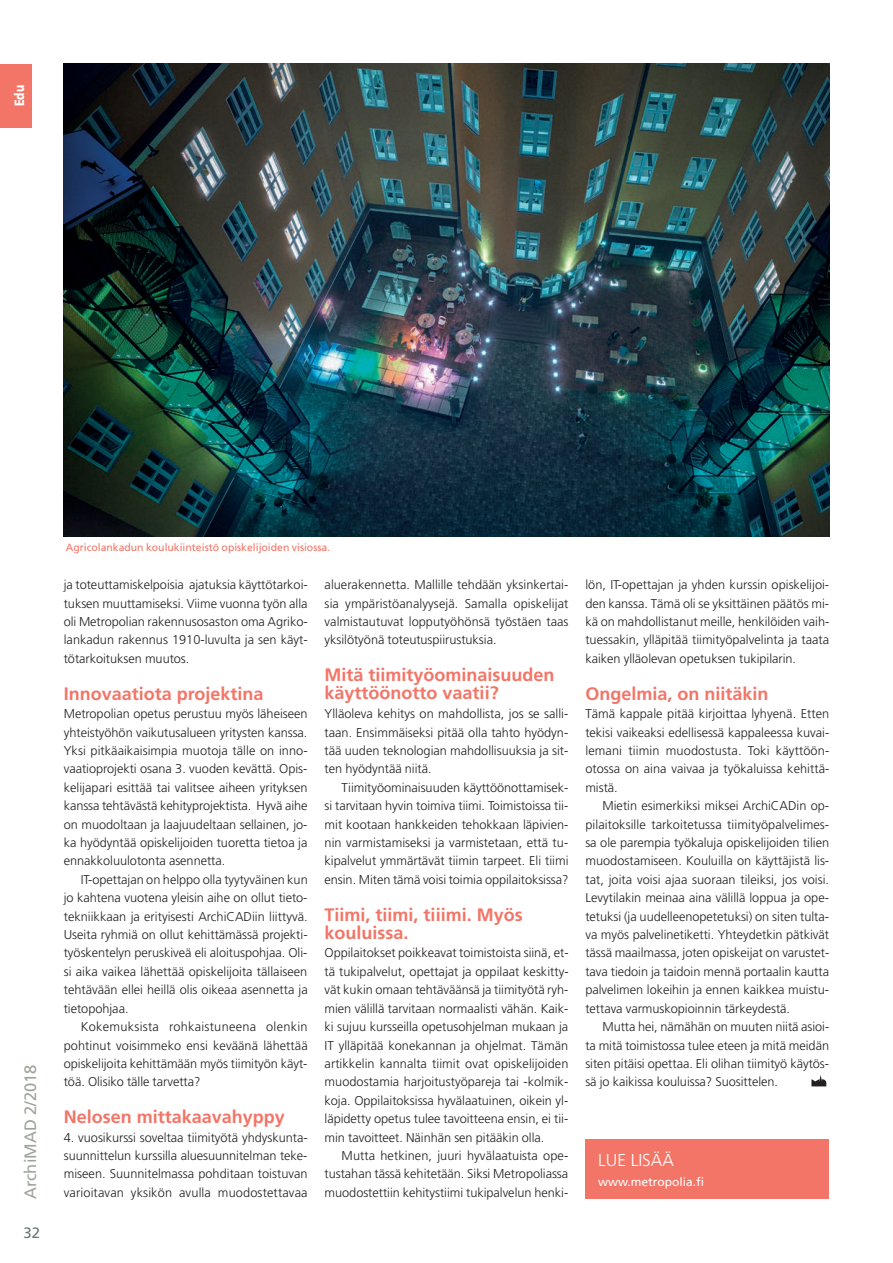
<style>
.page{position:relative;width:893px;height:1263px;background:#fff}
.page>*{position:absolute;margin:0;border:0;box-sizing:border-box;transform-origin:0 0}
.t1{font:700 18px/18px "Frutiger";color:#f27567}
.t2{font:300 17.25px "Frutiger";color:#fff}
.t3{font:16.5px "Frutiger";color:#9da49a}
.t4{font:15px "Frutiger";color:#667979}
.t5{font:900 13.5px "Frutiger";color:#fff;scale:.8 1}
.t6{font:300 12.75px/18.5px "Frutiger";letter-spacing:-.005em;color:#231f20;text-align:justify}
.t7{font:12px "Frutiger";color:#fff}
.t8{font:10.5px "Frutiger";letter-spacing:-.005em;color:#f27567}
</style>
<div class="page">
<img style="left:64px;top:64px;width:765px;height:473px">
<div style="left:585px;top:1139px;width:244px;height:60px;background:#f27567"></div>
<svg style="left:811px;top:1075px;width:15px;height:11px"></svg>
<div style="left:0;top:64px;width:32px;height:64px;background:#f27567"></div>
<p class="t5" style="left:11px;top:106px;width:28px;rotate:-90deg">Edu</p>
<p class="t3" style="left:21px;top:1199px;width:136px;rotate:-90deg">ArchiMAD 2/2018</p>
<p class="t4" style="left:24px;top:1224px;width:18px">32</p>
<p class="t8" style="left:66px;top:541px;width:266px">Agricolankadun koulukiinteistö opiskelijoiden visiossa.</p>
<p class="t6" style="left:64px;top:575px;width:245px">ja toteuttamiskelpoisia ajatuksia käyttötarkoi&shy;tuksen muuttamiseksi. Viime vuonna työn alla oli Metropolian rakennusosaston oma Agriko&shy;lankadun rakennus 1910-luvulta ja sen käyt&shy;tötarkoituksen muutos.</p>
<h1 class="t1" style="left:64px;top:684px;width:201px">Innovaatiota projektina</h1>
<p class="t6" style="left:64px;top:704px;width:245px">Metropolian opetus perustuu myös läheiseen yhteistyöhön vaikutusalueen yritysten kanssa.<br>Yksi pitkäaikaisimpia muotoja tälle on inno&shy;vaatioprojekti osana 3. vuoden kevättä. Opis&shy;kelijapari esittää tai valitsee aiheen yrityksen kanssa tehtävästä kehityprojektista. Hyvä aihe on muodoltaan ja laajuudeltaan sellainen, jo&shy;ka hyödyntää opiskelijoiden tuoretta tietoa ja ennakkoluulotonta asennetta.</p>
<p class="t6" style="left:64px;top:870px;width:245px;text-indent:17px">IT-opettajan on helppo olla tyytyväinen kun jo kahtena vuotena yleisin aihe on ollut tieto&shy;tekniikkaan ja erityisesti ArchiCADiin liittyvä.<br>Useita ryhmiä on ollut kehittämässä projekti&shy;työskentelyn peruskiveä eli aloituspohjaa. Oli&shy;si aika vaikea lähettää opiskelijoita tällaiseen tehtävään ellei heillä olis oikeaa asennetta ja tietopohjaa.</p>
<p class="t6" style="left:64px;top:1017px;width:245px;text-indent:17px">Kokemuksista rohkaistuneena olenkin pohtinut voisimmeko ensi keväänä lähettää opiskelijoita kehittämään myös tiimityön käyt&shy;töä. Olisiko tälle tarvetta?</p>
<h1 class="t1" style="left:64px;top:1108px;width:223px">Nelosen mittakaavahyppy</h1>
<p class="t6" style="left:64px;top:1128px;width:245px">4. vuosikurssi soveltaa tiimityötä yhdyskunta&shy;suunnittelun kurssilla aluesuunnitelman teke&shy;miseen. Suunnitelmassa pohditaan toistuvan varioitavan yksikön avulla muodostettavaa</p>
<p class="t6" style="left:325px;top:575px;width:245px">aluerakennetta. Mallille tehdään yksinkertai&shy;sia ympäristöanalyysejä. Samalla opiskelijat valmistautuvat lopputyöhönsä työstäen taas yksilötyönä toteutuspiirustuksia.</p>
<h1 class="t1" style="left:325px;top:666px;width:232px">Mitä tiimityöominaisuuden käyttöönotto vaatii?</h1>
<p class="t6" style="left:325px;top:704px;width:245px">Ylläoleva kehitys on mahdollista, jos se salli&shy;taan. Ensimmäiseksi pitää olla tahto hyödyn&shy;tää uuden teknologian mahdollisuuksia ja sit&shy;ten hyödyntää niitä.</p>
<p class="t6" style="left:325px;top:778px;width:245px;text-indent:17px">Tiimityöominaisuuden käyttöönottamisek&shy;si tarvitaan hyvin toimiva tiimi. Toimistoissa tii&shy;mit kootaan hankkeiden tehokkaan läpivien&shy;nin varmistamiseksi ja varmistetaan, että tu&shy;kipalvelut ymmärtävät tiimin tarpeet. Eli tiimi ensin. Miten tämä voisi toimia oppilaitoksissa?</p>
<h1 class="t1" style="left:325px;top:905px;width:200px">Tiimi, tiimi, tiiimi. Myös kouluissa.</h1>
<p class="t6" style="left:325px;top:944px;width:245px">Oppilaitokset poikkeavat toimistoista siinä, et&shy;tä tukipalvelut, opettajat ja oppilaat keskitty&shy;vät kukin omaan tehtäväänsä ja tiimityötä ryh&shy;mien välillä tarvitaan normaalisti vähän. Kaik&shy;ki sujuu kursseilla opetusohjelman mukaan ja IT ylläpitää konekannan ja ohjelmat. Tämän artikkelin kannalta tiimit ovat opiskelijoiden muodostamia harjoitustyöpareja tai -kolmik&shy;koja. Oppilaitoksissa hyvälaatuinen, oikein yl&shy;läpidetty opetus tulee tavoitteena ensin, ei tii&shy;min tavoitteet. Näinhän sen pitääkin olla.</p>
<p class="t6" style="left:325px;top:1146px;width:245px;text-indent:17px">Mutta hetkinen, juuri hyvälaatuista ope&shy;tustahan tässä kehitetään. Siksi Metropoliassa muodostettiin kehitystiimi tukipalvelun henki-</p>
<p class="t6" style="left:585px;top:575px;width:245px">lön, IT-opettajan ja yhden kurssin opiskelijoi&shy;den kanssa. Tämä oli se yksittäinen päätös mi&shy;kä on mahdollistanut meille, henkilöiden vaih&shy;tuessakin, ylläpitää tiimityöpalvelinta ja taata kaiken ylläolevan opetuksen tukipilarin.</p>
<h1 class="t1" style="left:585px;top:684px;width:185px">Ongelmia, on niitäkin</h1>
<p class="t6" style="left:585px;top:704px;width:245px">Tämä kappale pitää kirjoittaa lyhyenä. Etten tekisi vaikeaksi edellisessä kappaleessa kuvai&shy;lemani tiimin muodostusta. Toki käyttöön&shy;otossa on aina vaivaa ja työkaluissa kehittä&shy;mistä.</p>
<p class="t6" style="left:585px;top:796px;width:245px;text-indent:17px">Mietin esimerkiksi miksei ArchiCADin op&shy;pilaitoksille tarkoitetussa tiimityöpalvelimes&shy;sa ole parempia työkaluja opiskelijoiden tilien muodostamiseen. Kouluilla on käyttäjistä lis&shy;tat, joita voisi ajaa suoraan tileiksi, jos voisi.<br>Levytilakin meinaa aina välillä loppua ja ope&shy;tetuksi (ja uudelleenopetetuksi) on siten tulta&shy;va myös palvelinetiketti. Yhteydetkin pätkivät tässä maailmassa, joten opiskeijat on varustet&shy;tava tiedoin ja taidoin mennä portaalin kautta palvelimen lokeihin ja ennen kaikkea muistu&shy;tettava varmuskopioinnin tärkeydestä.</p>
<p class="t6" style="left:585px;top:1017px;width:245px;text-indent:17px">Mutta hei, nämähän on muuten niitä asioi&shy;ta mitä toimistossa tulee eteen ja mitä meidän siten pitäisi opettaa. Eli olihan tiimityö käytös&shy;sä jo kaikissa kouluissa? Suosittelen.</p>
<h2 class="t2" style="left:598px;top:1150px;width:77px">LUE LISÄÄ</h2>
<p class="t7" style="left:598px;top:1175px;width:108px">www.metropolia.fi</p>
</div>
